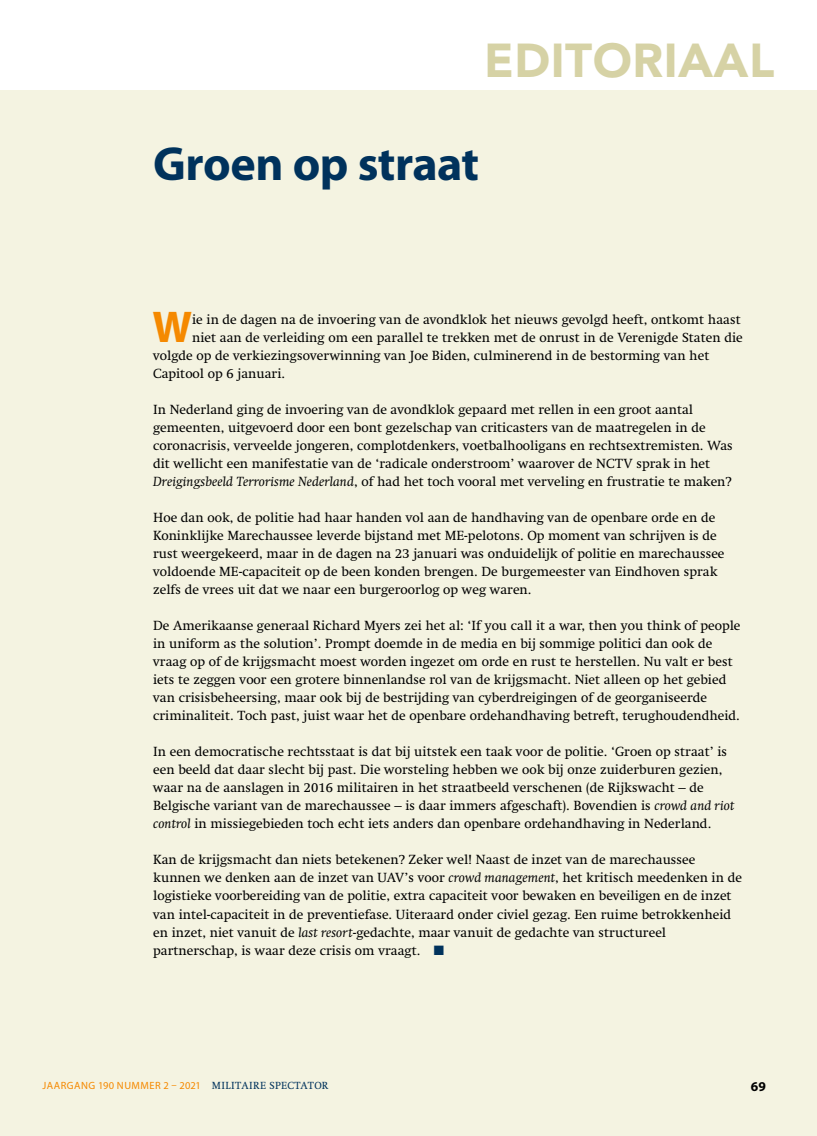
<style>
.page{position:relative;width:817px;height:1136px;background:#fff}
.page>*{position:absolute;margin:0;border:0;box-sizing:border-box;transform-origin:0 0}
.t1{font:700 48px "Myriad Pro";letter-spacing:-.01em;color:#00325c}
.t2{font:900 47.25px "Avenir LT Std";letter-spacing:.01em;color:#d6d2a5}
.t3{font:700 44.7px "Myriad Pro";color:#f58900}
.t4{font:13.5px/18px "Swift LT Std";color:#000}
.t5{font:700 13.5px "Myriad Pro";color:#000}
.t6{font:10.5px "Myriad Pro";letter-spacing:.045em;color:#f58900}
.s1{font-style:italic}
.s2{color:#00325c}
.s3{font-family:"Swift LT Std";color:#00325c}
</style>
<div class="page">
<div style="left:0;top:90px;width:816px;height:1045px;background:#f4f3e1"></div>
<h2 class="t2" style="left:484px;top:32px;width:292px">EDITORIAAL</h2>
<h1 class="t1" style="left:153px;top:132px;width:327px">Groen op straat</h1>
<h3 class="t3" style="left:152px;top:298px;width:41px">W</h3>
<p class="t4" style="left:192px;top:311px;width:550px">ie in de dagen na de invoering van de avondklok het nieuws gevolgd heeft, ontkomt haast</p>
<p class="t4" style="left:192px;top:329px;width:552px">niet aan de verleiding om een parallel te trekken met de onrust in de Verenigde Staten die</p>
<p class="t4" style="left:153px;top:347px;width:557px">volgde op de verkiezingsoverwinning van Joe Biden, culminerend in de bestorming van het</p>
<p class="t4" style="left:153px;top:365px;width:133px">Capitool op 6 januari.</p>
<p class="t4" style="left:153px;top:401px;width:581px">In Nederland ging de invoering van de avondklok gepaard met rellen in een groot aantal gemeenten, uitgevoerd door een bont gezelschap van criticasters van de maatregelen in de coronacrisis, verveelde jongeren, complotdenkers, voetbalhooligans en rechtsextremisten. Was dit wellicht een manifestatie van de ‘radicale onderstroom’ waarover de NCTV sprak in het <span class="s1">Dreigingsbeeld Terrorisme Nederland</span>, of had het toch vooral met verveling en frustratie te maken?</p>
<p class="t4" style="left:153px;top:509px;width:572px">Hoe dan ook, de politie had haar handen vol aan de handhaving van de openbare orde en de Koninklijke Marechaussee leverde bijstand met ME-pelotons. Op moment van schrijven is de rust weergekeerd, maar in de dagen na 23 januari was onduidelijk of politie en marechaussee voldoende ME-capaciteit op de been konden brengen. De burgemeester van Eindhoven sprak zelfs de vrees uit dat we naar een burgeroorlog op weg waren.</p>
<p class="t4" style="left:153px;top:617px;width:588px">De Amerikaanse generaal Richard Myers zei het al: ‘If you call it a war, then you think of people in uniform as the solution’. Prompt doemde in de media en bij sommige politici dan ook de vraag op of de krijgsmacht moest worden ingezet om orde en rust te herstellen. Nu valt er best iets te zeggen voor een grotere binnenlandse rol van de krijgsmacht. Niet alleen op het gebied van crisisbeheersing, maar ook bij de bestrijding van cyberdreigingen of de georganiseerde criminaliteit. Toch past, juist waar het de openbare ordehandhaving betreft, terughoudendheid.</p>
<p class="t4" style="left:153px;top:743px;width:582px">In een democratische rechtsstaat is dat bij uitstek een taak voor de politie. ‘Groen op straat’ is een beeld dat daar slecht bij past. Die worsteling hebben we ook bij onze zuiderburen gezien, waar na de aanslagen in 2016 militairen in het straatbeeld verschenen (de Rijkswacht – de Belgische variant van de marechaussee – is daar immers afgeschaft). Bovendien is <span class="s1">crowd and riot control</span> in missiegebieden toch echt iets anders dan openbare ordehandhaving in Nederland.</p>
<p class="t4" style="left:153px;top:851px;width:590px">Kan de krijgsmacht dan niets betekenen? Zeker wel! Naast de inzet van de marechaussee kunnen we denken aan de inzet van UAV’s voor <span class="s1">crowd management</span>, het kritisch meedenken in de logistieke voorbereiding van de politie, extra capaciteit voor bewaken en beveiligen en de inzet van intel-capaciteit in de preventiefase. Uiteraard onder civiel gezag. Een ruime betrokkenheid en inzet, niet vanuit de <span class="s1">last resort</span>-gedachte, maar vanuit de gedachte van structureel partnerschap, is waar deze crisis om vraagt. <span class="s2">■</span></p>
<p class="t6" style="left:43px;top:1078px;width:287px">JAARGANG 190 NUMMER 2 – 2021 <span class="s3">MILITAIRE SPECTATOR</span></p>
<p class="t5" style="left:750px;top:1077px;width:16px">69</p>
</div>
